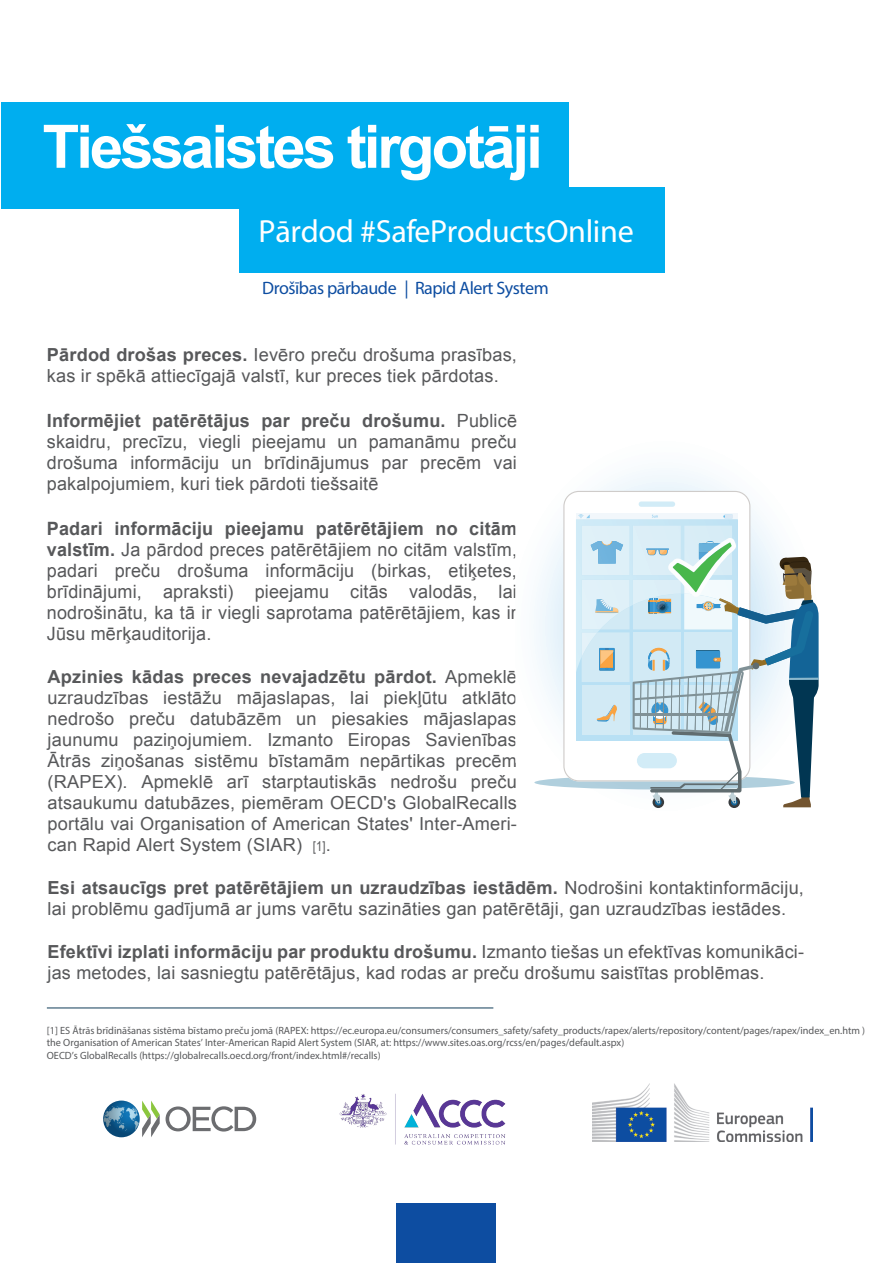
<style>
.page{position:relative;width:893px;height:1263px;background:#fff}
.page>*{position:absolute;margin:0;border:0;box-sizing:border-box;transform-origin:0 0}
.t1{font:700 60px "Arial";letter-spacing:-.05em;color:#fff}
.t2{font:32.1px "Myriad Pro";letter-spacing:-.01em;color:#fff}
.t3{font:18.3px/21px "Arial";letter-spacing:.01em;color:#57585a;text-align:justify}
.t4{font:18.15px/21px "Arial";letter-spacing:.01em;color:#57585a;text-align:justify}
.t5{font:18px/21px "Arial";letter-spacing:.01em;color:#57585a}
.t6{font:18px "Myriad Pro";letter-spacing:-.025em;color:#0d4da1}
.t7{font:10.5px/12.3px "Myriad Pro";color:#57585a}
.s1{font-weight:700}
.s2{font-family:"Arial Narrow";font-size:13.5px}
</style>
<div class="page">
<div style="left:397px;top:1204px;width:99px;height:59px;background:#0d4da1"></div>
<svg style="left:579px;top:470px;width:232px;height:338px"></svg>
<svg style="left:563px;top:491px;width:187px;height:23px"></svg>
<div style="left:639px;top:501px;width:36px;height:6px;background:#d2ecf7;border-radius:3px"></div>
<div style="left:576px;top:513px;width:162px;height:6px;background:#f2f7fb"></div>
<svg style="left:534px;top:514px;width:285px;height:293px"></svg>
<img style="left:595px;top:599px;width:23px;height:14px">
<img style="left:339px;top:1093px;width:167px;height:52px">
<svg style="left:166px;top:1106px;width:90px;height:25px"></svg>
<svg style="left:103px;top:1100px;width:37px;height:37px"></svg>
<svg style="left:142px;top:1100px;width:18px;height:37px"></svg>
<img style="left:593px;top:1083px;width:219px;height:58px">
<div style="left:1px;top:102px;width:567px;height:106px;background:#00aeef"></div>
<div style="left:239px;top:187px;width:425px;height:85px;background:#00aeef"></div>
<hr style="left:47px;top:1007px;width:446px;height:1px;background:#113d59">
<h1 class="t1" style="left:43px;top:107px;width:502px">Tiešsaistes tirgotāji</h1>
<h2 class="t2" style="left:259px;top:212px;width:377px">Pārdod #SafeProductsOnline</h2>
<p class="t6" style="left:262px;top:277px;width:288px">Drošības pārbaude | Rapid Alert System</p>
<p class="t5" style="left:47px;top:345px;width:472px"><span class="s1">Pārdod drošas preces.</span> Ievēro preču drošuma prasības, kas ir spēkā attiecīgajā valstī, kur preces tiek pārdotas.</p>
<p class="t4" style="left:47px;top:410px;width:472px"><span class="s1">Informējiet patērētājus par preču drošumu.</span> Publicē skaidru, precīzu, viegli pieejamu un pamanāmu preču drošuma informāciju un brīdinājumus par precēm vai pakalpojumiem, kuri tiek pārdoti tiešsaitē</p>
<p class="t3" style="left:47px;top:518px;width:472px"><span class="s1">Padari informāciju pieejamu patērētājiem no citām valstīm.</span> Ja pārdod preces patērētājiem no citām valstīm, padari preču drošuma informāciju (birkas, etiķetes, brīdinājumi, apraksti) pieejamu citās valodās, lai nodrošinātu, ka tā ir viegli saprotama patērētājiem, kas ir Jūsu mērķauditorija.</p>
<p class="t5" style="left:48px;top:666px;width:471px;text-align:justify"><span class="s1">Apzinies kādas preces nevajadzētu pārdot.</span> Apmeklē uzraudzības iestāžu mājaslapas, lai piekļūtu atklāto nedrošo preču datubāzēm un piesakies mājaslapas jaunumu paziņojumiem. Izmanto Eiropas Savienības Ātrās ziņošanas sistēmu bīstamām nepārtikas precēm (RAPEX). Apmeklē arī starptautiskās nedrošu preču atsaukumu datubāzes, piemēram OECD's GlobalRecalls portālu vai Organisation of American States' Inter-Ameri&shy;can Rapid Alert System (SIAR) <span class="s2">[1]</span>.</p>
<p class="t5" style="left:48px;top:877px;width:758px"><span class="s1">Esi atsaucīgs pret patērētājiem un uzraudzības iestādēm.</span> Nodrošini kontaktinformāciju, lai problēmu gadījumā ar jums varētu sazināties gan patērētāji, gan uzraudzības iestādes.</p>
<p class="t5" style="left:48px;top:942px;width:758px"><span class="s1">Efektīvi izplati informāciju par produktu drošumu.</span> Izmanto tiešas un efektīvas komunikāci&shy;jas metodes, lai sasniegtu patērētājus, kad rodas ar preču drošumu saistītas problēmas.</p>
<p class="t7" style="left:47px;top:1024px;width:820px">[1] ES Ātrās brīdināšanas sistēma bīstamo preču jomā (RAPEX: https://ec.europa.eu/consumers/consumers_safety/safety_products/rapex/alerts/repository/content/pages/rapex/index_en.htm ) the Organisation of American States’ Inter-American Rapid Alert System (SIAR, at: https://www.sites.oas.org/rcss/en/pages/default.aspx)<br>OECD’s GlobalRecalls (https://globalrecalls.oecd.org/front/index.html#/recalls)</p>
</div>
